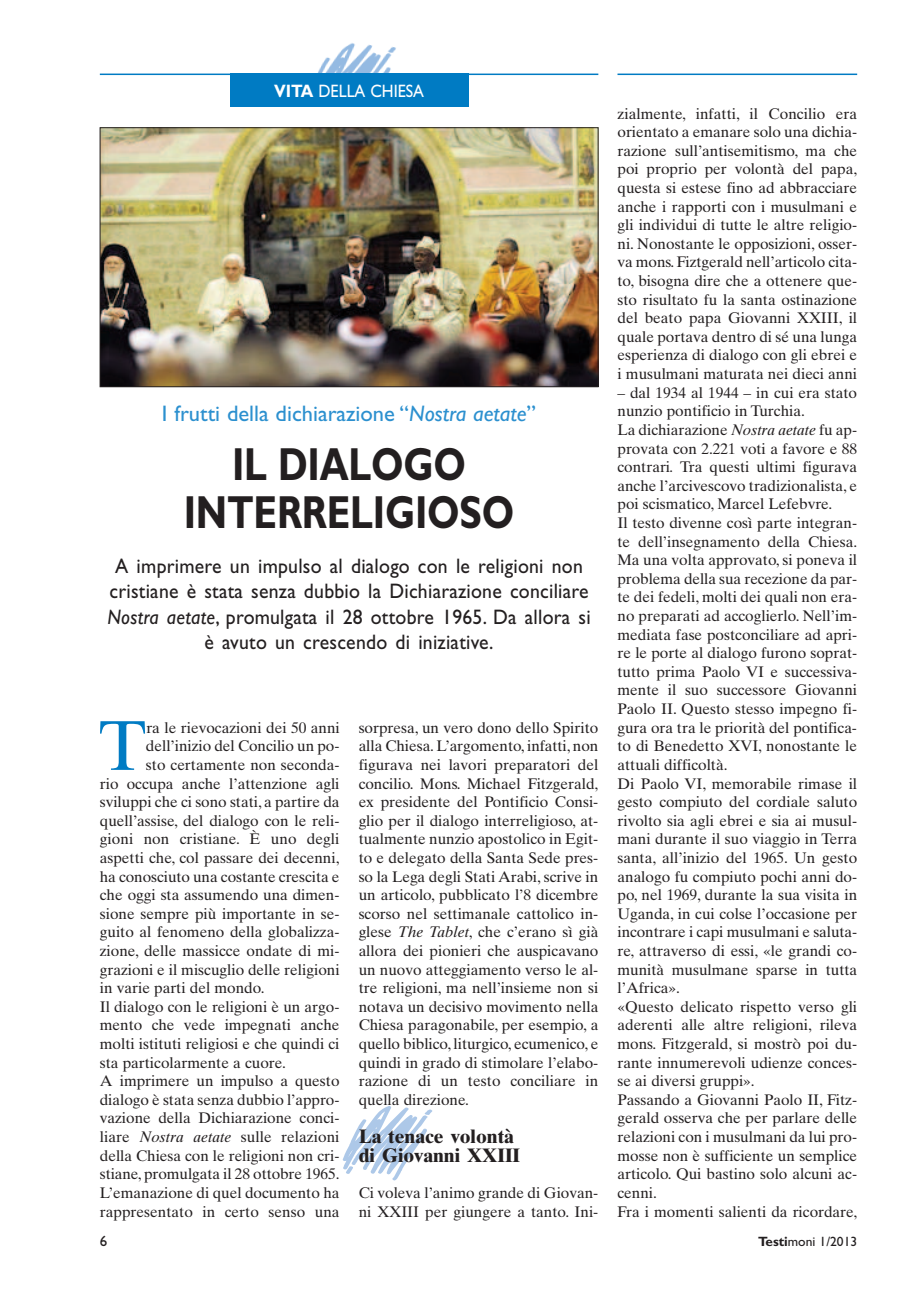
<style>
.page{position:relative;width:923px;height:1293px;background:#fff}
.page>*{position:absolute;margin:0;border:0;box-sizing:border-box;transform-origin:0 0}
.t1{font:70.5px "Times Ten";color:#007bc3}
.t2{font:700 46.5px/48px "Gill Sans";letter-spacing:-.005em;color:#231f20;text-align:center;scale:.8 1}
.t3{font:22.5px "Gill Sans";color:#2c90cf}
.t4{font:21px/25.5px "Gill Sans";letter-spacing:.01em;color:#231f20;text-align:center;scale:.94 1}
.t5{font:700 19.5px/19.5px "Times Ten";color:#231f20}
.t6{font:18px "Gill Sans";color:#fff;scale:.9 1}
.t7{font:15.3px/18.6px "Times Ten";color:#231f20;text-align:justify}
.t8{font:15px "Gill Sans";color:#231f20}
.t9{font:13.5px "Gill Sans";color:#231f20}
.s1{font-weight:700}
.s2{font-style:italic}
</style>
<div class="page">
<hr style="left:617px;top:74px;width:240px;height:1px;background:#007bc3">
<hr style="left:100px;top:74px;width:498px;height:1px;background:#007bc3">
<img style="left:286px;top:43px;width:143px;height:31px">
<div style="left:229px;top:74px;width:239px;height:33px;background:#007bc3"></div>
<img style="left:102px;top:129px;width:494px;height:256px">
<div style="left:100px;top:127px;width:498px;height:260px;border:1px solid #231f20"></div>
<p class="t6" style="left:274px;top:84px;width:168px"><span class="s1">VITA</span> DELLA CHIESA</p>
<h3 class="t3" style="left:162px;top:406px;width:376px">I frutti della dichiarazione “<span class="s2">Nostra aetate</span>”</h3>
<h2 class="t2" style="left:184px;top:445px;width:414px">IL DIALOGO<br>INTERRELIGIOSO</h2>
<h3 class="t4" style="left:107px;top:555px;width:515px">A imprimere un impulso al dialogo con le religioni non cristiane è stata senza dubbio la Dichiarazione conciliare <span class="s2">Nostra aetate</span>, promulgata il 28 ottobre 1965. Da allora si è avuto un crescendo di iniziative.</h3>
<h1 class="t1" style="left:99px;top:719px;width:49px">T</h1>
<p class="t7" style="left:146px;top:719px;width:195px">ra le rievocazioni dei 50 anni</p>
<p class="t7" style="left:146px;top:738px;width:195px">dell’inizio del Concilio un po-</p>
<p class="t7" style="left:146px;top:757px;width:195px">sto certamente non seconda-</p>
<p class="t7" style="left:100px;top:775px;width:241px">rio occupa anche l’attenzione agli</p>
<p class="t7" style="left:100px;top:794px;width:241px">sviluppi che ci sono stati, a partire da</p>
<p class="t7" style="left:100px;top:812px;width:241px">quell’assise, del dialogo con le reli-</p>
<p class="t7" style="left:100px;top:831px;width:241px">gioni non cristiane. È uno degli</p>
<p class="t7" style="left:100px;top:850px;width:241px">aspetti che, col passare dei decenni,</p>
<p class="t7" style="left:100px;top:868px;width:241px">ha conosciuto una costante crescita e</p>
<p class="t7" style="left:100px;top:887px;width:241px">che oggi sta assumendo una dimen-</p>
<p class="t7" style="left:100px;top:905px;width:241px">sione sempre più importante in se-</p>
<p class="t7" style="left:100px;top:924px;width:241px">guito al fenomeno della globalizza-</p>
<p class="t7" style="left:100px;top:943px;width:241px">zione, delle massicce ondate di mi-</p>
<p class="t7" style="left:100px;top:961px;width:241px">grazioni e il miscuglio delle religioni</p>
<p class="t7" style="left:100px;top:980px;width:166px">in varie parti del mondo.</p>
<p class="t7" style="left:100px;top:998px;width:241px">Il dialogo con le religioni è un argo-</p>
<p class="t7" style="left:100px;top:1017px;width:241px">mento che vede impegnati anche</p>
<p class="t7" style="left:100px;top:1036px;width:241px">molti istituti religiosi e che quindi ci</p>
<p class="t7" style="left:100px;top:1054px;width:187px">sta particolarmente a cuore.</p>
<p class="t7" style="left:100px;top:1073px;width:241px">A imprimere un impulso a questo</p>
<p class="t7" style="left:100px;top:1091px;width:241px">dialogo è stata senza dubbio l’appro-</p>
<p class="t7" style="left:100px;top:1110px;width:241px">vazione della Dichiarazione conci-</p>
<p class="t7" style="left:100px;top:1129px;width:241px">liare <span class="s2">Nostra aetate</span> sulle relazioni</p>
<p class="t7" style="left:100px;top:1147px;width:241px">della Chiesa con le religioni non cri-</p>
<p class="t7" style="left:100px;top:1166px;width:241px">stiane, promulgata il 28 ottobre 1965.</p>
<p class="t7" style="left:100px;top:1184px;width:241px">L’emanazione di quel documento ha</p>
<p class="t7" style="left:100px;top:1203px;width:241px">rappresentato in certo senso una</p>
<p class="t7" style="left:358px;top:719px;width:241px">sorpresa, un vero dono dello Spirito alla Chiesa. L’argomento, infatti, non figurava nei lavori preparatori del concilio. Mons. Michael Fitzgerald, ex presidente del Pontificio Consi&shy;glio per il dialogo interreligioso, at&shy;tualmente nunzio apostolico in Egit&shy;to e delegato della Santa Sede pres&shy;so la Lega degli Stati Arabi, scrive in un articolo, pubblicato l’8 dicembre scorso nel settimanale cattolico in&shy;glese <span class="s2">The Tablet</span>, che c’erano sì già allora dei pionieri che auspicavano un nuovo atteggiamento verso le al&shy;tre religioni, ma nell’insieme non si notava un decisivo movimento nella Chiesa paragonabile, per esempio, a quello biblico, liturgico, ecumenico, e quindi in grado di stimolare l’elabo&shy;razione di un testo conciliare in quella direzione.</p>
<p class="t5" style="left:358px;top:1128px;width:163px">La tenace volontà di Giovanni XXIII</p>
<p class="t7" style="left:358px;top:1184px;width:241px">Ci voleva l’animo grande di Giovan&shy;ni XXIII per giungere a tanto. Ini-</p>
<p class="t7" style="left:617px;top:106px;width:241px">zialmente, infatti, il Concilio era orientato a emanare solo una dichia&shy;razione sull’antisemitismo, ma che poi proprio per volontà del papa, questa si estese fino ad abbracciare anche i rapporti con i musulmani e gli individui di tutte le altre religio&shy;ni. Nonostante le opposizioni, osser&shy;va mons. Fiztgerald nell’articolo cita&shy;to, bisogna dire che a ottenere que&shy;sto risultato fu la santa ostinazione del beato papa Giovanni XXIII, il quale portava dentro di sé una lunga esperienza di dialogo con gli ebrei e i musulmani maturata nei dieci anni</p>
<p class="t7" style="left:617px;top:385px;width:241px;text-align:left">– dal 1934 al 1944 – in cui era stato nunzio pontificio in Turchia.<br>La dichiarazione <span class="s2">Nostra aetate</span> fu ap&shy;provata con 2.221 voti a favore e 88 contrari<span class="s2">.</span> Tra questi ultimi figurava anche l’arcivescovo tradizionalista, e poi scismatico, Marcel Lefebvre.<br>Il testo divenne così parte integran&shy;te dell’insegnamento della Chiesa.<br>Ma una volta approvato, si poneva il problema della sua recezione da par&shy;te dei fedeli, molti dei quali non era&shy;no preparati ad accoglierlo. Nell’im&shy;mediata fase postconciliare ad apri&shy;re le porte al dialogo furono soprat&shy;tutto prima Paolo VI e successiva&shy;mente il suo successore Giovanni Paolo II. Questo stesso impegno fi&shy;gura ora tra le priorità del pontifica&shy;to di Benedetto XVI, nonostante le attuali difficoltà.<br>Di Paolo VI, memorabile rimase il gesto compiuto del cordiale saluto rivolto sia agli ebrei e sia ai musul&shy;mani durante il suo viaggio in Terra santa, all’inizio del 1965. Un gesto analogo fu compiuto pochi anni do&shy;po, nel 1969, durante la sua visita in Uganda, in cui colse l’occasione per incontrare i capi musulmani e saluta&shy;re, attraverso di essi, «le grandi co&shy;munità musulmane sparse in tutta l’Africa».<br>«Questo delicato rispetto verso gli aderenti alle altre religioni, rileva mons. Fitzgerald, si mostrò poi du&shy;rante innumerevoli udienze conces&shy;se ai diversi gruppi».<br>Passando a Giovanni Paolo II, Fitz&shy;gerald osserva che per parlare delle relazioni con i musulmani da lui pro&shy;mosse non è sufficiente un semplice articolo. Qui bastino solo alcuni ac&shy;cenni.<br>Fra i momenti salienti da ricordare,</p>
<p class="t8" style="left:100px;top:1235px;width:9px">6</p>
<p class="t9" style="left:758px;top:1236px;width:101px"><span class="s1">Testi</span>moni 1/2013</p>
</div>
